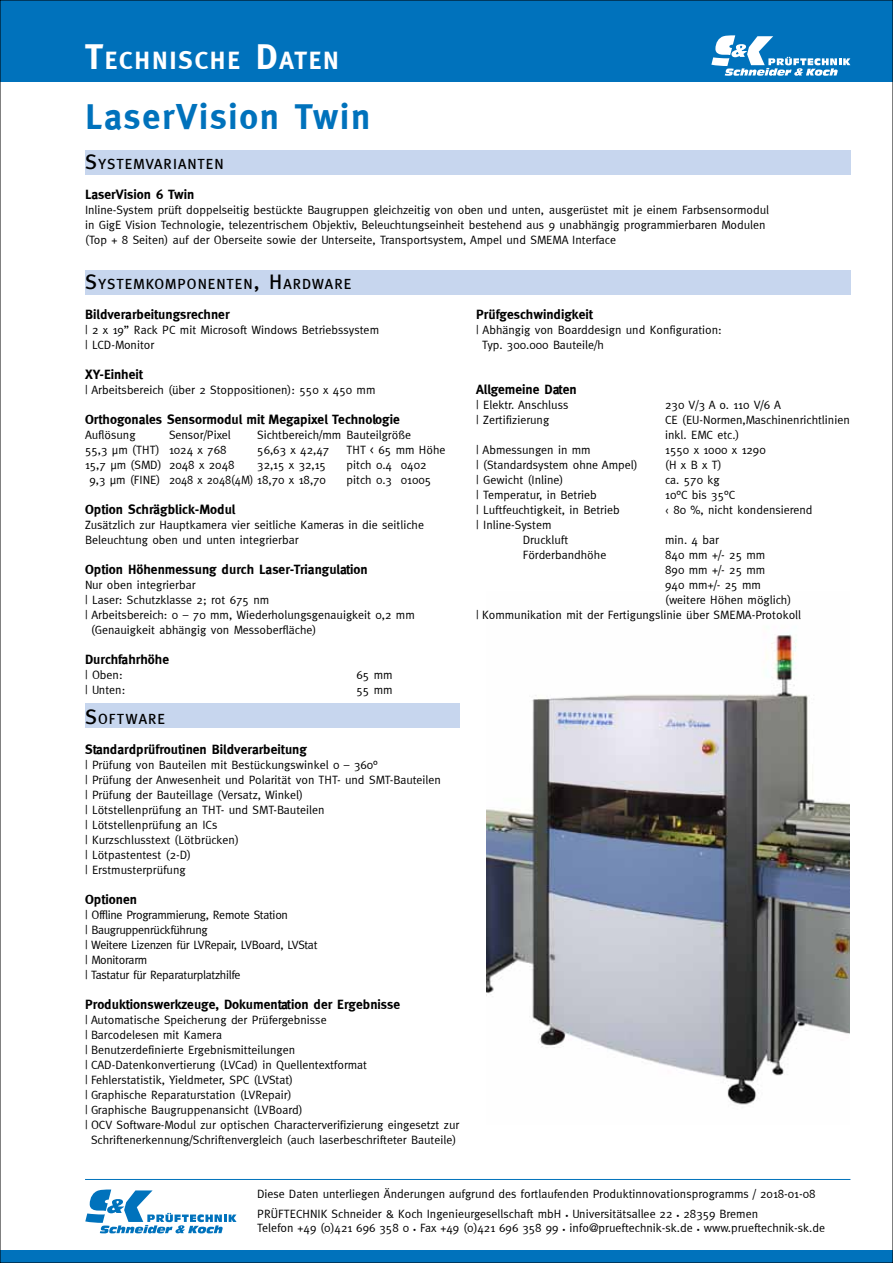
<style>
.page{position:relative;width:893px;height:1263px;background:#fff}
.page>*{position:absolute;margin:0;border:0;box-sizing:border-box;transform-origin:0 0}
.t1{font:700 36px "Meta";letter-spacing:.05em;color:#0072bc}
.t2{font:700 25.2px "Meta";letter-spacing:.07em;color:#fff}
.t3{font:500 14.7px "Meta";letter-spacing:.07em;color:#000}
.t4{font:700 13.5px "Meta";color:#000}
.t5{font:12px/15px "Meta";color:#000}
.t6{font:12px/15px "Meta";letter-spacing:-.025em;color:#000}
.s1{font-size:36px}
.s2{font-size:21px}
.s3{font-size:6px}
</style>
<div class="page">
<img style="left:486px;top:634px;width:363px;height:471px">
<div style="left:0;top:0;width:893px;height:82px;background:#0072bc"></div>
<div style="left:0;top:1250px;width:893px;height:13px;background:#0072bc"></div>
<div style="left:85px;top:150px;width:765px;height:25px;background:#c7d6ee"></div>
<div style="left:85px;top:270px;width:765px;height:25px;background:#c7d6ee"></div>
<div style="left:85px;top:703px;width:374px;height:25px;background:#c7d6ee"></div>
<svg style="left:711px;top:35px;width:139px;height:41px"></svg>
<hr style="left:85px;top:1179px;width:765px;height:1px;background:#0072bc">
<svg style="left:85px;top:1189px;width:152px;height:44px"></svg>
<h2 class="t2" style="left:85px;top:46px;width:255px"><span class="s1">T</span>ECHNISCHE <span class="s1">D</span>ATEN</h2>
<h1 class="t1" style="left:85px;top:96px;width:287px">LaserVision Twin</h1>
<p class="t3" style="left:85px;top:155px;width:140px"><span class="s2">S</span>YSTEMVARIANTEN</p>
<p class="t4" style="left:85px;top:186px;width:111px">LaserVision 6 Twin</p>
<p class="t5" style="left:85px;top:202px;width:686px">Inline-System prüft doppelseitig bestückte Baugruppen gleichzeitig von oben und unten, ausgerüstet mit je einem Farbsensormodul in GigE Vision Technologie, telezentrischem Objektiv, Beleuchtungseinheit bestehend aus 9 unabhängig programmierbaren Modulen (Top + 8 Seiten) auf der Oberseite sowie der Unterseite, Transportsystem, Ampel und SMEMA Interface</p>
<p class="t3" style="left:85px;top:275px;width:268px"><span class="s2">S</span>YSTEMKOMPONENTEN<span class="s2">, H</span>ARDWARE</p>
<p class="t4" style="left:85px;top:306px;width:146px">Bildverarbeitungsrechner</p>
<p class="t5" style="left:85px;top:322px;width:296px">| 2 x 19” Rack PC mit Microsoft Windows Betriebssystem | LCD-Monitor</p>
<p class="t4" style="left:85px;top:366px;width:59px">XY-Einheit</p>
<p class="t5" style="left:85px;top:382px;width:292px">| Arbeitsbereich (über 2 Stoppositionen): 550 x 450 mm</p>
<p class="t4" style="left:85px;top:411px;width:316px">Orthogonales Sensormodul mit Megapixel Technologie</p>
<p class="t5" style="left:85px;top:427px;width:52px">Auflösung</p>
<p class="t5" style="left:169px;top:427px;width:63px">Sensor/Pixel</p>
<p class="t5" style="left:257px;top:427px;width:156px">Sichtbereich/mm Bauteilgröße</p>
<p class="t5" style="left:85px;top:442px;width:143px">55,3 μm (THT) 1024 x 768</p>
<p class="t5" style="left:257px;top:442px;width:73px">56,63 x 42,47</p>
<p class="t5" style="left:347px;top:442px;width:100px">THT &lt; 65 mm Höhe</p>
<p class="t5" style="left:85px;top:457px;width:151px">15,7 μm (SMD) 2048 x 2048</p>
<p class="t5" style="left:257px;top:457px;width:70px">32,15 x 32,15</p>
<p class="t5" style="left:347px;top:457px;width:81px">pitch 0.4 0402</p>
<p class="t5" style="left:89px;top:472px;width:238px">9,3 μm (FINE) 2048 x 2048(4M) 18,70 x 18,70</p>
<p class="t5" style="left:347px;top:472px;width:86px">pitch 0.3 01005</p>
<p class="t4" style="left:85px;top:501px;width:152px">Option Schrägblick-Modul</p>
<p class="t5" style="left:85px;top:517px;width:340px">Zusätzlich zur Hauptkamera vier seitliche Kameras in die seitliche<br>Beleuchtung oben und unten integrierbar</p>
<p class="t4" style="left:85px;top:561px;width:284px">Option Höhenmessung durch Laser-Triangulation</p>
<p class="t5" style="left:85px;top:577px;width:112px">Nur oben integrierbar</p>
<p class="t5" style="left:85px;top:592px;width:186px">| Laser: Schutzklasse 2; rot 675 nm</p>
<p class="t5" style="left:85px;top:607px;width:331px">| Arbeitsbereich: 0 – 70 mm, Wiederholungsgenauigkeit 0,2 mm</p>
<p class="t5" style="left:91px;top:622px;width:227px">(Genauigkeit abhängig von Messoberfläche)</p>
<p class="t4" style="left:85px;top:651px;width:86px">Durchfahrhöhe</p>
<p class="t5" style="left:85px;top:667px;width:39px">| Oben:</p>
<p class="t5" style="left:356px;top:667px;width:38px">65 mm</p>
<p class="t5" style="left:85px;top:682px;width:42px">| Unten:</p>
<p class="t5" style="left:356px;top:682px;width:38px">55 mm</p>
<p class="t3" style="left:85px;top:710px;width:81px"><span class="s2">S</span>OFTWARE</p>
<p class="t4" style="left:85px;top:741px;width:223px">Standardprüfroutinen Bildverarbeitung</p>
<p class="t5" style="left:85px;top:757px;width:357px">| Prüfung von Bauteilen mit Bestückungswinkel 0 – 360°<br>| Prüfung der Anwesenheit und Polarität von THT- und SMT-Bauteilen | Prüfung der Bauteillage (Versatz, Winkel)<br>| Lötstellenprüfung an THT- und SMT-Bauteilen<br>| Lötstellenprüfung an ICs<br>| Kurzschlusstext (Lötbrücken)<br>| Lötpastentest (2-D)<br>| Erstmusterprüfung</p>
<p class="t4" style="left:85px;top:891px;width:53px">Optionen</p>
<p class="t6" style="left:85px;top:907px;width:234px">| Offline Programmierung, Remote Station<br>| Baugruppenrückführung<br>| Weitere Lizenzen für LVRepair, LVBoard, LVStat | Monitorarm<br>| Tastatur für Reparaturplatzhilfe</p>
<p class="t4" style="left:85px;top:996px;width:317px">Produktionswerkzeuge, Dokumentation der Ergebnisse</p>
<p class="t5" style="left:85px;top:1012px;width:243px">| Automatische Speicherung der Prüfergebnisse</p>
<p class="t5" style="left:85px;top:1027px;width:138px">| Barcodelesen mit Kamera</p>
<p class="t5" style="left:85px;top:1042px;width:212px">| Benutzerdefinierte Ergebnismitteilungen</p>
<p class="t5" style="left:85px;top:1057px;width:284px">| CAD-Datenkonvertierung (LVCad) in Quellentextformat</p>
<p class="t5" style="left:85px;top:1072px;width:210px">| Fehlerstatistik, Yieldmeter, SPC (LVStat)</p>
<p class="t5" style="left:85px;top:1087px;width:208px">| Graphische Reparaturstation (LVRepair)</p>
<p class="t5" style="left:85px;top:1102px;width:219px">| Graphische Baugruppenansicht (LVBoard)</p>
<p class="t5" style="left:85px;top:1117px;width:376px">| OCV Software-Modul zur optischen Characterverifizierung eingesetzt zur</p>
<p class="t5" style="left:91px;top:1132px;width:367px">Schriftenerkennung/Schriftenvergleich (auch laserbeschrifteter Bauteile)</p>
<p class="t4" style="left:476px;top:306px;width:118px">Prüfgeschwindigkeit</p>
<p class="t5" style="left:482px;top:322px;width:241px;text-indent:-6px">| Abhängig von Boarddesign und Konfiguration:<br>Typ. 300.000 Bauteile/h</p>
<p class="t4" style="left:476px;top:381px;width:102px">Allgemeine Daten</p>
<p class="t5" style="left:476px;top:397px;width:94px">| Elektr. Anschluss</p>
<p class="t5" style="left:665px;top:397px;width:117px">230 V/3 A o. 110 V/6 A</p>
<p class="t5" style="left:476px;top:412px;width:74px">| Zertifizierung</p>
<p class="t5" style="left:665px;top:412px;width:186px">CE (EU-Normen,Maschinenrichtlinien inkl. EMC etc.)</p>
<p class="t5" style="left:476px;top:442px;width:116px">| Abmessungen in mm</p>
<p class="t5" style="left:665px;top:442px;width:102px">1550 x 1000 x 1290</p>
<p class="t5" style="left:476px;top:457px;width:163px">| (Standardsystem ohne Ampel)</p>
<p class="t5" style="left:665px;top:457px;width:58px">(H x B x T)</p>
<p class="t5" style="left:476px;top:472px;width:89px">| Gewicht (Inline)</p>
<p class="t5" style="left:665px;top:472px;width:56px">ca. 570 kg</p>
<p class="t5" style="left:476px;top:487px;width:122px">| Temperatur, in Betrieb</p>
<p class="t5" style="left:665px;top:487px;width:72px">10°C bis 35°C</p>
<p class="t5" style="left:476px;top:502px;width:145px">| Luftfeuchtigkeit, in Betrieb</p>
<p class="t5" style="left:665px;top:502px;width:149px">‹ 80 %, nicht kondensierend</p>
<p class="t5" style="left:523px;top:517px;width:47px;text-indent:-46px">| Inline-System<br>Druckluft</p>
<p class="t5" style="left:665px;top:532px;width:55px">min. 4 bar</p>
<p class="t5" style="left:523px;top:547px;width:85px">Förderbandhöhe</p>
<p class="t5" style="left:665px;top:547px;width:102px">840 mm +/- 25 mm</p>
<p class="t5" style="left:665px;top:562px;width:102px">890 mm +/- 25 mm</p>
<p class="t5" style="left:665px;top:577px;width:97px">940 mm+/- 25 mm</p>
<p class="t5" style="left:665px;top:592px;width:128px">(weitere Höhen möglich)</p>
<p class="t5" style="left:476px;top:607px;width:326px">| Kommunikation mit der Fertigungslinie über SMEMA-Protokoll</p>
<p class="t5" style="left:257px;top:1186px;width:560px">Diese Daten unterliegen Änderungen aufgrund des fortlaufenden Produktinnovationsprogramms / 2018-01-08</p>
<p class="t5" style="left:257px;top:1206px;width:569px;line-height:14.4px">PRÜFTECHNIK Schneider &amp; Koch Ingenieurgesellschaft mbH <span class="s3">•</span>·Universitätsallee 22 <span class="s3">•</span> 28359 Bremen<br>Telefon +49 (0)421 696 358 0 <span class="s3">•</span> Fax +49 (0)421 696 358 99 <span class="s3">•</span> info@prueftechnik-sk.de <span class="s3">•</span> www.prueftechnik-sk.de</p>
</div>
